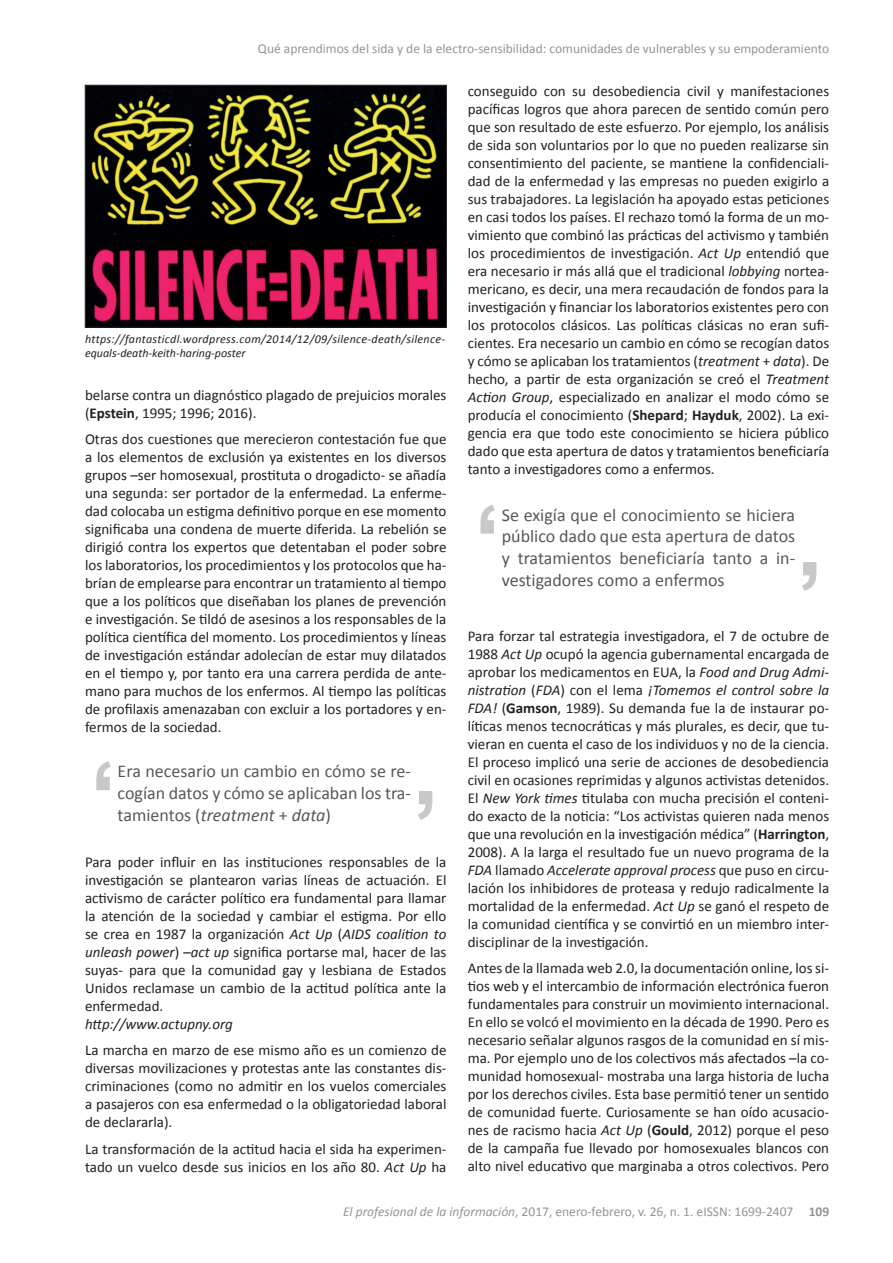
<style>
.page{position:relative;width:893px;height:1263px;background:#fff}
.page>*{position:absolute;margin:0;border:0;box-sizing:border-box;transform-origin:0 0}
.t1{font:18px/21.6px "Calibri";color:#57585a;text-align:justify}
.t2{font:15px/18px "Calibri";color:#231f20;text-align:justify}
.t3{font:italic 15px "Calibri";color:#231f20}
.t4{font:13.5px "Calibri";color:#939598}
.t5{font:italic 12px/14.4px "Calibri";letter-spacing:.025em;color:#231f20}
.s1{font-weight:700}
.s2{font-style:italic}
</style>
<div class="page">
<svg style="left:418px;top:791px;width:14px;height:29px"></svg>
<svg style="left:96px;top:761px;width:15px;height:29px"></svg>
<svg style="left:802px;top:562px;width:14px;height:29px"></svg>
<svg style="left:480px;top:505px;width:15px;height:29px"></svg>
<img style="left:87px;top:87px;width:357px;height:238px">
<div style="left:85px;top:85px;width:361px;height:242px;border:1px solid #231f20"></div>
<p class="t4" style="left:258px;top:40px;width:573px">Qué aprendimos del sida y de la electro-sensibilidad: comunidades de vulnerables y su empoderamiento</p>
<p class="t5" style="left:85px;top:331px;width:362px">https://fantasticdl.wordpress.com/2014/12/09/silence-death/silence&shy;equals-death-keith-haring-poster</p>
<p class="t2" style="left:85px;top:386px;width:363px">belarse contra un diagnóstico plagado de prejuicios morales (<span class="s1">Epstein</span>, 1995; 1996; 2016).</p>
<p class="t2" style="left:85px;top:430px;width:363px">Otras dos cuestiones que merecieron contestación fue que a los elementos de exclusión ya existentes en los diversos grupos –ser homosexual, prostituta o drogadicto- se añadía una segunda: ser portador de la enfermedad. La enferme&shy;dad colocaba un estigma definitivo porque en ese momento significaba una condena de muerte diferida. La rebelión se dirigió contra los expertos que detentaban el poder sobre los laboratorios, los procedimientos y los protocolos que ha&shy;brían de emplearse para encontrar un tratamiento al tiempo que a los políticos que diseñaban los planes de prevención e investigación. Se tildó de asesinos a los responsables de la política científica del momento. Los procedimientos y líneas de investigación estándar adolecían de estar muy dilatados en el tiempo y, por tanto era una carrera perdida de ante&shy;mano para muchos de los enfermos. Al tiempo las políticas de profilaxis amenazaban con excluir a los portadores y en&shy;fermos de la sociedad.</p>
<p class="t1" style="left:118px;top:760px;width:295px">Era necesario un cambio en cómo se re&shy;cogían datos y cómo se aplicaban los tra&shy;tamientos (<span class="s2">treatment</span> + <span class="s2">data</span>)</p>
<p class="t2" style="left:85px;top:853px;width:363px">Para poder influir en las instituciones responsables de la investigación se plantearon varias líneas de actuación. El activismo de carácter político era fundamental para llamar la atención de la sociedad y cambiar el estigma. Por ello se crea en 1987 la organización <span class="s2">Act Up</span> (<span class="s2">AIDS coalition to unleash power</span>) –<span class="s2">act up</span> significa portarse mal, hacer de las suyas- para que la comunidad gay y lesbiana de Estados Unidos reclamase un cambio de la actitud política ante la enfermedad.</p>
<p class="t3" style="left:85px;top:1013px;width:149px">http://www.actupny.org</p>
<p class="t2" style="left:85px;top:1041px;width:363px">La marcha en marzo de ese mismo año es un comienzo de diversas movilizaciones y protestas ante las constantes dis&shy;criminaciones (como no admitir en los vuelos comerciales a pasajeros con esa enfermedad o la obligatoriedad laboral de declararla).</p>
<p class="t2" style="left:85px;top:1140px;width:363px">La transformación de la actitud hacia el sida ha experimen&shy;tado un vuelco desde sus inicios en los año 80. <span class="s2">Act Up</span> ha</p>
<p class="t2" style="left:468px;top:82px;width:363px">conseguido con su desobediencia civil y manifestaciones pacíficas logros que ahora parecen de sentido común pero que son resultado de este esfuerzo. Por ejemplo, los análisis de sida son voluntarios por lo que no pueden realizarse sin consentimiento del paciente, se mantiene la confidenciali&shy;dad de la enfermedad y las empresas no pueden exigirlo a sus trabajadores. La legislación ha apoyado estas peticiones en casi todos los países. El rechazo tomó la forma de un mo&shy;vimiento que combinó las prácticas del activismo y también los procedimientos de investigación. <span class="s2">Act Up</span> entendió que era necesario ir más allá que el tradicional <span class="s2">lobbying</span> nortea&shy;mericano, es decir, una mera recaudación de fondos para la investigación y financiar los laboratorios existentes pero con los protocolos clásicos. Las políticas clásicas no eran sufi&shy;cientes. Era necesario un cambio en cómo se recogían datos y cómo se aplicaban los tratamientos (<span class="s2">treatment</span> + <span class="s2">data</span>). De hecho, a partir de esta organización se creó el <span class="s2">Treatment Action Group</span>, especializado en analizar el modo cómo se producía el conocimiento (<span class="s1">Shepard</span>; <span class="s1">Hayduk</span>, 2002). La exi&shy;gencia era que todo este conocimiento se hiciera público dado que esta apertura de datos y tratamientos beneficiaría tanto a investigadores como a enfermos.</p>
<p class="t1" style="left:502px;top:504px;width:295px">Se exigía que el conocimiento se hiciera público dado que esta apertura de datos y tratamientos beneficiaría tanto a in&shy;vestigadores como a enfermos</p>
<p class="t2" style="left:468px;top:627px;width:363px">Para forzar tal estrategia investigadora, el 7 de octubre de 1988 <span class="s2">Act Up</span> ocupó la agencia gubernamental encargada de aprobar los medicamentos en EUA, la <span class="s2">Food and Drug Admi&shy;nistration</span> (<span class="s2">FDA</span>) con el lema <span class="s2">¡Tomemos el control sobre la FDA!</span> (<span class="s1">Gamson</span>, 1989). Su demanda fue la de instaurar po&shy;líticas menos tecnocráticas y más plurales, es decir, que tu&shy;vieran en cuenta el caso de los individuos y no de la ciencia.<br>El proceso implicó una serie de acciones de desobediencia civil en ocasiones reprimidas y algunos activistas detenidos.<br>El <span class="s2">New York times</span> titulaba con mucha precisión el conteni&shy;do exacto de la noticia: “Los activistas quieren nada menos que una revolución en la investigación médica” (<span class="s1">Harrington</span>, 2008). A la larga el resultado fue un nuevo programa de la <span class="s2">FDA</span> llamado <span class="s2">Accelerate approval process</span> que puso en circu&shy;lación los inhibidores de proteasa y redujo radicalmente la mortalidad de la enfermedad. <span class="s2">Act Up</span> se ganó el respeto de la comunidad científica y se convirtió en un miembro inter&shy;disciplinar de la investigación.</p>
<p class="t2" style="left:468px;top:959px;width:363px">Antes de la llamada web 2.0, la documentación online, los si&shy;tios web y el intercambio de información electrónica fueron fundamentales para construir un movimiento internacional.<br>En ello se volcó el movimiento en la década de 1990. Pero es necesario señalar algunos rasgos de la comunidad en sí mis&shy;ma. Por ejemplo uno de los colectivos más afectados –la co&shy;munidad homosexual- mostraba una larga historia de lucha por los derechos civiles. Esta base permitió tener un sentido de comunidad fuerte. Curiosamente se han oído acusacio&shy;nes de racismo hacia <span class="s2">Act Up</span> (<span class="s1">Gould</span>, 2012) porque el peso de la campaña fue llevado por homosexuales blancos con alto nivel educativo que marginaba a otros colectivos. Pero</p>
<p class="t4" style="left:343px;top:1203px;width:488px"><span class="s2">El profesional de la información</span>, 2017, enero-febrero, v. 26, n. 1. eISSN: 1699-2407 <span class="s1">109</span></p>
</div>
